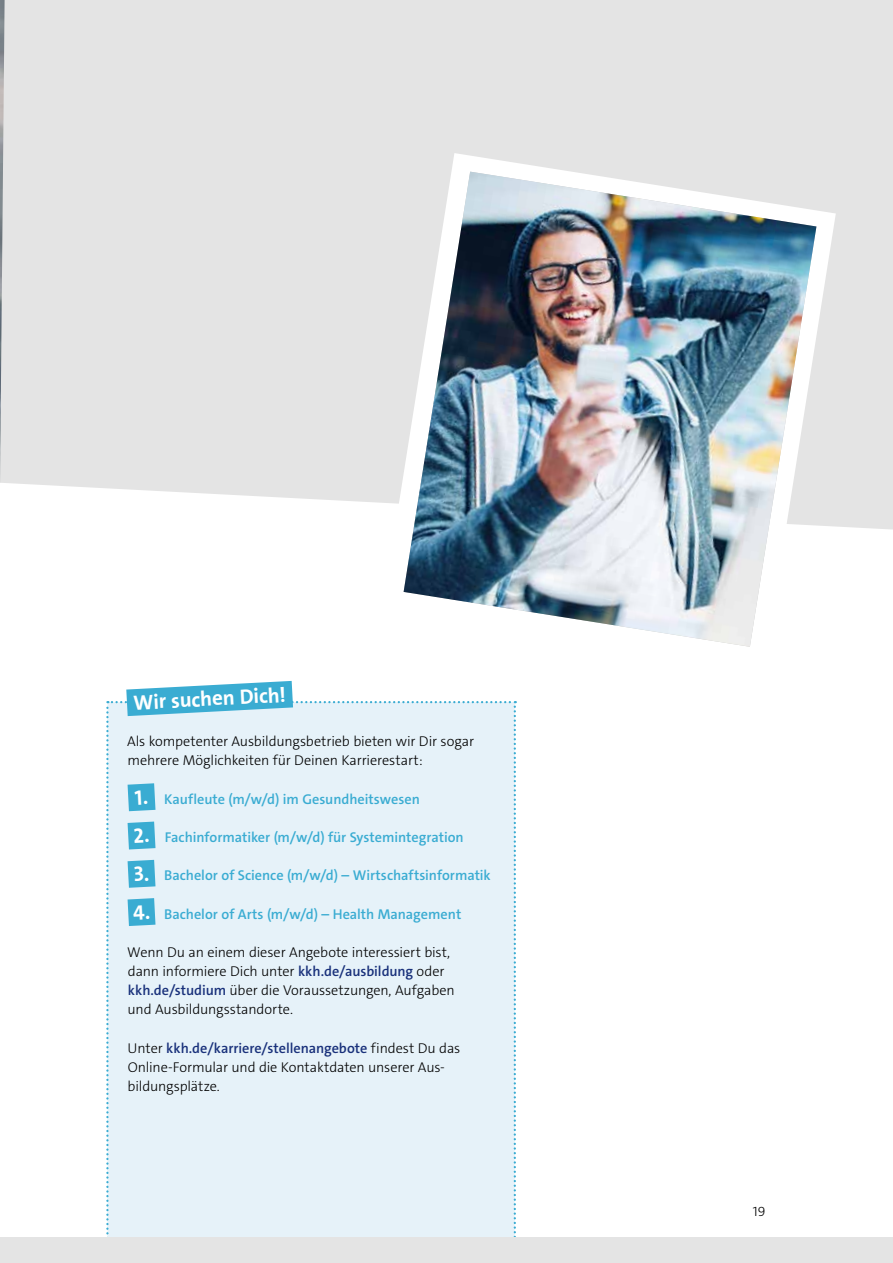
<style>
.page{position:relative;width:893px;height:1263px;background:#fff}
.page>*{position:absolute;margin:0;border:0;box-sizing:border-box;transform-origin:0 0}
.t1{font:700 21px "The Sans C4 s";color:#fff}
.t2{font:300 14.25px/19.2px "The Sans C4 s";letter-spacing:-.01em;color:#000}
.t3{font:600 14.25px "The Sans C4 s";color:#3aacd2}
.t4{font:300 13.5px "The Sans C4 s";color:#000}
.s1{font-weight:600;color:#19317b}
</style>
<div class="page">
<div style="left:5px;top:0;width:888px;height:529px;background:#e4e4e4"></div>
<img style="left:0;top:0;width:5px;height:483px">
<svg style="left:383px;top:153px;width:453px;height:439px;fill:#e4e4e4"></svg>
<img style="left:404px;top:172px;width:412px;height:475px">
<div style="left:0;top:1237px;width:893px;height:26px;background:#e4e4e4"></div>
<svg style="left:106px;top:681px;width:410px;height:556px;background:#e0eff7"></svg>
<h1 class="t1" style="left:133px;top:689px;width:154px;rotate:-3deg">Wir suchen Dich!</h1>
<p class="t2" style="left:127px;top:732px;width:349px">Als kompetenter Ausbildungsbetrieb bieten wir Dir sogar mehrere Möglichkeiten für Deinen Karrierestart:</p>
<p class="t3" style="left:164px;top:790px;width:257px">Kaufleute (m/w/d) im Gesundheitswesen</p>
<p class="t3" style="left:165px;top:828px;width:301px">Fachinformatiker (m/w/d) für Systemintegration</p>
<p class="t3" style="left:164px;top:866px;width:328px">Bachelor of Science (m/w/d) – Wirtschaftsinformatik</p>
<p class="t3" style="left:164px;top:904px;width:299px">Bachelor of Arts (m/w/d) – Health Management</p>
<p class="t2" style="left:127px;top:942px;width:329px">Wenn Du an einem dieser Angebote interessiert bist, dann informiere Dich unter <span class="s1">kkh.de/ausbildung</span> oder <span class="s1">kkh.de/studium</span> über die Voraussetzungen, Aufgaben und Ausbildungsstandorte.</p>
<p class="t2" style="left:128px;top:1038px;width:334px">Unter <span class="s1">kkh.de/karriere/stellenangebote</span> findest Du das<br>Online-Formular und die Kontaktdaten unserer Aus&shy;bildungsplätze.</p>
<p class="t4" style="left:753px;top:1202px;width:14px">19</p>
</div>
